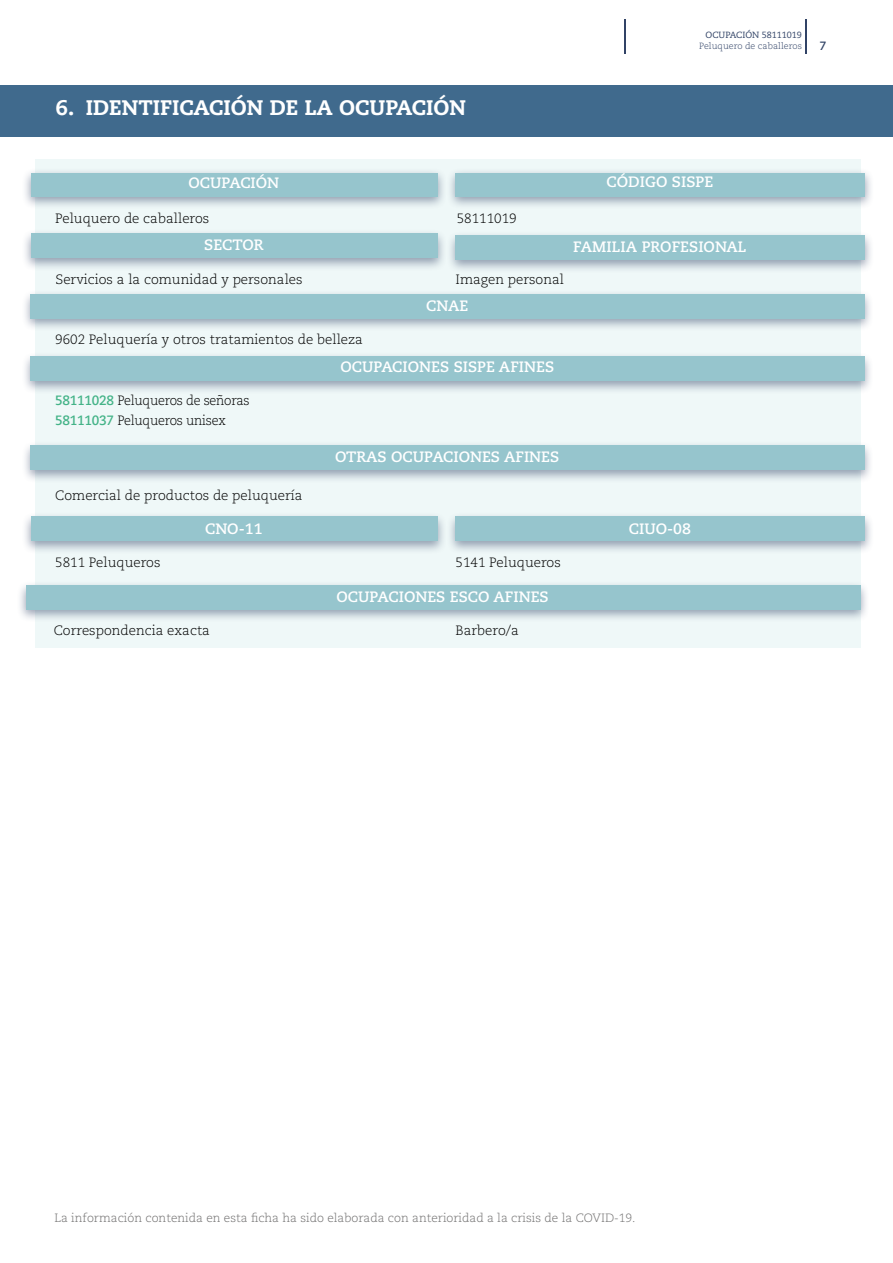
<style>
.page{position:relative;width:893px;height:1263px;background:#fff}
.page>*{position:absolute;margin:0;border:0;box-sizing:border-box;transform-origin:0 0}
.t1{font:800 21px "Caecilia LT Std";color:#fff}
.t2{font:700 15px "Caecilia LT Std";color:#fff}
.t3{font:300 13.5px "Caecilia LT Std";color:#000}
.t4{font:300 13.5px/20.2px "Caecilia LT Std";letter-spacing:-.02em;color:#000;scale:.95 1}
.t5{font:300 12px "Caecilia LT Std";color:#706f6f}
.t6{font:700 12px "Caecilia LT Std";color:#314366}
.t7{font:300 9px "Caecilia LT Std";color:#314366}
.t8{font:9px "Caecilia LT Std";color:#314366}
.s1{font-weight:700;color:#44b388}
</style>
<div class="page">
<hr style="left:805px;top:20px;width:1px;height:34px;background:#314366">
<hr style="left:624px;top:20px;width:1px;height:34px;background:#314366">
<div style="left:0;top:85px;width:893px;height:51px;background:#406a8d"></div>
<div style="left:35px;top:159px;width:825px;height:489px;background:#eff8f8"></div>
<div style="left:21px;top:167px;width:425px;height:43px;background:#314366;opacity:.5"></div>
<div style="left:31px;top:173px;width:406px;height:24px;background:#96c5cd"></div>
<div style="left:21px;top:229px;width:425px;height:42px;background:#314366;opacity:.5"></div>
<div style="left:31px;top:234px;width:406px;height:24px;background:#96c5cd"></div>
<div style="left:446px;top:167px;width:428px;height:43px;background:#314366;opacity:.5"></div>
<div style="left:455px;top:173px;width:410px;height:24px;background:#96c5cd"></div>
<div style="left:446px;top:231px;width:428px;height:42px;background:#314366;opacity:.5"></div>
<div style="left:455px;top:236px;width:410px;height:24px;background:#96c5cd"></div>
<div style="left:21px;top:352px;width:853px;height:42px;background:#314366;opacity:.5"></div>
<div style="left:31px;top:357px;width:834px;height:24px;background:#96c5cd"></div>
<div style="left:17px;top:580px;width:852px;height:43px;background:#314366;opacity:.5"></div>
<div style="left:26px;top:585px;width:834px;height:24px;background:#96c5cd"></div>
<div style="left:21px;top:441px;width:853px;height:42px;background:#314366;opacity:.5"></div>
<div style="left:31px;top:446px;width:834px;height:24px;background:#96c5cd"></div>
<div style="left:21px;top:512px;width:425px;height:42px;background:#314366;opacity:.5"></div>
<div style="left:31px;top:517px;width:406px;height:24px;background:#96c5cd"></div>
<div style="left:446px;top:512px;width:428px;height:42px;background:#314366;opacity:.5"></div>
<div style="left:455px;top:517px;width:410px;height:24px;background:#96c5cd"></div>
<div style="left:21px;top:289px;width:853px;height:43px;background:#314366;opacity:.5"></div>
<div style="left:31px;top:294px;width:834px;height:24px;background:#96c5cd"></div>
<h1 class="t1" style="left:56px;top:94px;width:412px">6. IDENTIFICACIÓN DE LA OCUPACIÓN</h1>
<p class="t8" style="left:706px;top:29px;width:98px">OCUPACIÓN 58111019</p>
<p class="t7" style="left:699px;top:41px;width:104px">Peluquero de caballeros</p>
<p class="t6" style="left:819px;top:39px;width:9px">7</p>
<p class="t2" style="left:188px;top:174px;width:92px">OCUPACIÓN</p>
<p class="t3" style="left:55px;top:210px;width:156px">Peluquero de caballeros</p>
<p class="t2" style="left:204px;top:235px;width:61px">SECTOR</p>
<p class="t3" style="left:56px;top:271px;width:249px">Servicios a la comunidad y personales</p>
<p class="t3" style="left:55px;top:332px;width:309px">9602 Peluquería y otros tratamientos de belleza</p>
<p class="t3" style="left:457px;top:210px;width:62px">58111019</p>
<p class="t3" style="left:455px;top:271px;width:110px">Imagen personal</p>
<p class="t2" style="left:426px;top:297px;width:44px">CNAE</p>
<p class="t4" style="left:55px;top:391px;width:206px"><span class="s1">58111028</span> Peluqueros de señoras<br><span class="s1">58111037</span> Peluqueros unisex</p>
<p class="t2" style="left:340px;top:358px;width:215px">OCUPACIONES SISPE AFINES</p>
<p class="t2" style="left:335px;top:448px;width:225px">OTRAS OCUPACIONES AFINES</p>
<p class="t2" style="left:607px;top:173px;width:108px">CÓDIGO SISPE</p>
<p class="t2" style="left:573px;top:238px;width:175px">FAMILIA PROFESIONAL</p>
<p class="t3" style="left:55px;top:487px;width:249px">Comercial de productos de peluquería</p>
<p class="t3" style="left:55px;top:555px;width:107px">5811 Peluqueros</p>
<p class="t2" style="left:205px;top:520px;width:59px">CNO-11</p>
<p class="t2" style="left:629px;top:520px;width:64px">CIUO-08</p>
<p class="t3" style="left:455px;top:555px;width:107px">5141 Peluqueros</p>
<p class="t2" style="left:337px;top:588px;width:214px">OCUPACIONES ESCO AFINES</p>
<p class="t3" style="left:54px;top:622px;width:158px">Correspondencia exacta</p>
<p class="t3" style="left:455px;top:622px;width:65px">Barbero/a</p>
<p class="t5" style="left:54px;top:1211px;width:583px">La información contenida en esta ficha ha sido elaborada con anterioridad a la crisis de la COVID-19.</p>
</div>
